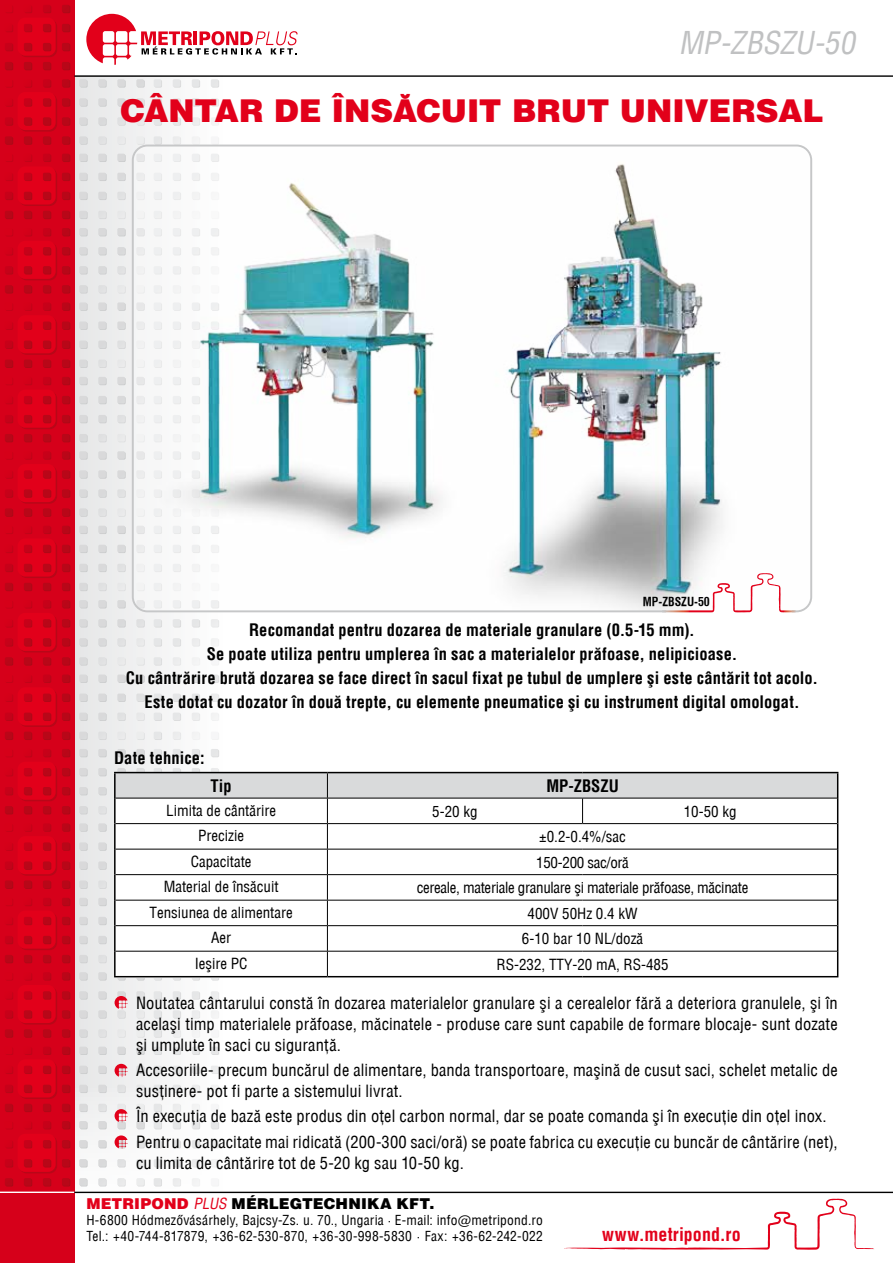
<style>
.page{position:relative;width:893px;height:1263px;background:#fff}
.page>*{position:absolute;margin:0;border:0;box-sizing:border-box;transform-origin:0 0}
.t1{font:900 31.5px "Switzerland";letter-spacing:-.005em;color:#e2001a}
.t2{font:italic 30.75px "Switzerland Condensed";color:#c0c1c2}
.t3{font:700 18px "Switzerland Condensed";letter-spacing:.01em;color:#e2001a}
.t4{font:16.5px/21px "Switzerland Condensed";letter-spacing:.01em;color:#000}
.t5{font:700 16.5px/23.7px "Switzerland Condensed";letter-spacing:.005em;color:#000;text-align:center}
.t6{font:15px "Switzerland Condensed";color:#000}
.t7{font:15px "Switzerland Condensed";letter-spacing:-.02em;color:#000}
.t8{font:900 15px "Switzerland";letter-spacing:.01em;color:#000}
.t9{font:13.5px/16.2px "Switzerland Condensed";letter-spacing:.015em;color:#000}
.t10{font:700 12px "Swiss 721 Cn PFL";color:#000}
.s1{color:#e2001a}
.s2{font-family:"Switzerland Condensed";font-weight:400;font-style:italic;color:#e2001a}
.s3{font-family:"Swiss 721 Cn PFL"}
</style>
<div class="page">
<svg style="left:74px;top:71px;width:164px;height:1124px;fill:#edeeee"></svg>
<svg style="left:564px;top:1198px;width:310px;height:52px"></svg>
<div style="left:0;top:0;width:74px;height:1263px;background:#d6001a"></div>
<hr style="left:0;top:1191px;width:74px;height:2px;background:#fff">
<svg style="left:5px;top:5px;width:65px;height:65px"></svg>
<svg style="left:5px;top:79px;width:65px;height:66px"></svg>
<svg style="left:5px;top:154px;width:65px;height:65px"></svg>
<svg style="left:5px;top:228px;width:65px;height:66px"></svg>
<svg style="left:5px;top:302px;width:65px;height:66px"></svg>
<svg style="left:5px;top:377px;width:65px;height:65px"></svg>
<svg style="left:5px;top:451px;width:65px;height:66px"></svg>
<svg style="left:5px;top:526px;width:65px;height:65px"></svg>
<svg style="left:5px;top:600px;width:65px;height:66px"></svg>
<svg style="left:5px;top:674px;width:65px;height:66px"></svg>
<svg style="left:5px;top:749px;width:65px;height:65px"></svg>
<svg style="left:5px;top:823px;width:65px;height:66px"></svg>
<svg style="left:5px;top:898px;width:65px;height:65px"></svg>
<svg style="left:5px;top:972px;width:65px;height:66px"></svg>
<svg style="left:5px;top:1046px;width:65px;height:66px"></svg>
<svg style="left:5px;top:1121px;width:65px;height:65px"></svg>
<hr style="left:74px;top:1192px;width:819px;height:1px;background:#000">
<hr style="left:74px;top:75px;width:819px;height:2px;background:#000">
<svg style="left:86px;top:14px;width:212px;height:51px"></svg>
<img style="left:132px;top:145px;width:680px;height:467px">
<svg style="left:662px;top:573px;width:112px;height:40px"></svg>
<svg style="left:79px;top:749px;width:759px;height:289px"></svg>
<svg style="left:79px;top:1046px;width:66px;height:140px"></svg>
<h2 class="t2" style="left:679px;top:25px;width:177px">MP-ZBSZU-50</h2>
<h1 class="t1" style="left:121px;top:92px;width:704px">CÂNTAR DE ÎNSĂCUIT BRUT UNIVERSAL</h1>
<p class="t10" style="left:643px;top:594px;width:69px">MP-ZBSZU-50</p>
<p class="t5" style="left:126px;top:618px;width:694px">Recomandat pentru dozarea de materiale granulare (0.5-15 mm).<br>Se poate utiliza pentru umplerea în sac a materialelor prăfoase, nelipicioase.<br>Cu cântrărire brută dozarea se face direct în sacul fixat pe tubul de umplere şi este cântărit tot acolo.<br>Este dotat cu dozator în două trepte, cu elemente pneumatice şi cu instrument digital omologat.</p>
<p class="t5" style="left:114px;top:746px;width:92px">Date tehnice:</p>
<p class="t5" style="left:211px;top:774px;width:23px">Tip</p>
<p class="t5" style="left:546px;top:774px;width:74px">MP-ZBSZU</p>
<p class="t6" style="left:166px;top:802px;width:111px">Limita de cântărire</p>
<p class="t6" style="left:432px;top:802px;width:47px">5-20 kg</p>
<p class="t6" style="left:684px;top:802px;width:54px">10-50 kg</p>
<p class="t6" style="left:198px;top:827px;width:47px">Precizie</p>
<p class="t6" style="left:539px;top:828px;width:88px">±0.2-0.4%/sac</p>
<p class="t6" style="left:191px;top:853px;width:62px">Capacitate</p>
<p class="t7" style="left:536px;top:853px;width:94px">150-200 sac/oră</p>
<p class="t6" style="left:164px;top:878px;width:116px">Material de însăcuit</p>
<p class="t7" style="left:417px;top:879px;width:333px">cereale, materiale granulare şi materiale prăfoase, măcinate</p>
<p class="t6" style="left:150px;top:904px;width:145px">Tensiunea de alimentare</p>
<p class="t6" style="left:528px;top:904px;width:111px">400V 50Hz 0.4 kW</p>
<p class="t6" style="left:211px;top:929px;width:21px">Aer</p>
<p class="t6" style="left:522px;top:930px;width:123px">6-10 bar 10 NL/doză</p>
<p class="t6" style="left:195px;top:955px;width:54px">Ieşire PC</p>
<p class="t6" style="left:496px;top:955px;width:174px">RS-232, TTY-20 mA, RS-485</p>
<p class="t4" style="left:136px;top:992px;width:703px;text-align:justify">Noutatea cântarului constă în dozarea materialelor granulare şi a cerealelor fără a deteriora granulele, şi în acelaşi timp materialele prăfoase, măcinatele - produse care sunt capabile de formare blocaje- sunt dozate şi umplute în saci cu siguranţă.</p>
<p class="t4" style="left:136px;top:1059px;width:703px">Accesoriile- precum buncărul de alimentare, banda transportoare, maşină de cusut saci, schelet metalic de susţinere- pot fi parte a sistemului livrat.</p>
<p class="t4" style="left:136px;top:1104px;width:703px;line-height:25.2px">În execuţia de bază este produs din oţel carbon normal, dar se poate comanda şi în execuţie din oţel inox.<br>Pentru o capacitate mai ridicată (200-300 saci/oră) se poate fabrica cu execuţie cu buncăr de cântărire (net),</p>
<p class="t4" style="left:136px;top:1152px;width:329px">cu limita de cântărire tot de 5-20 kg sau 10-50 kg.</p>
<p class="t8" style="left:86px;top:1195px;width:349px"><span class="s1">METRIPOND</span> <span class="s2">PLUS</span> MÉRLEGTECHNIKA KFT.</p>
<p class="t9" style="left:86px;top:1212px;width:458px">H-6800 Hódmezővásárhely, Bajcsy-Zs. u. 70., Ungaria • E-mail: info<span class="s3">@</span>metripond.ro<br>Tel.: +40-744-817879, +36-62-530-870, +36-30-998-5830 • Fax: +36-62-242-022</p>
<p class="t3" style="left:602px;top:1224px;width:140px">www.metripond.ro</p>
</div>
